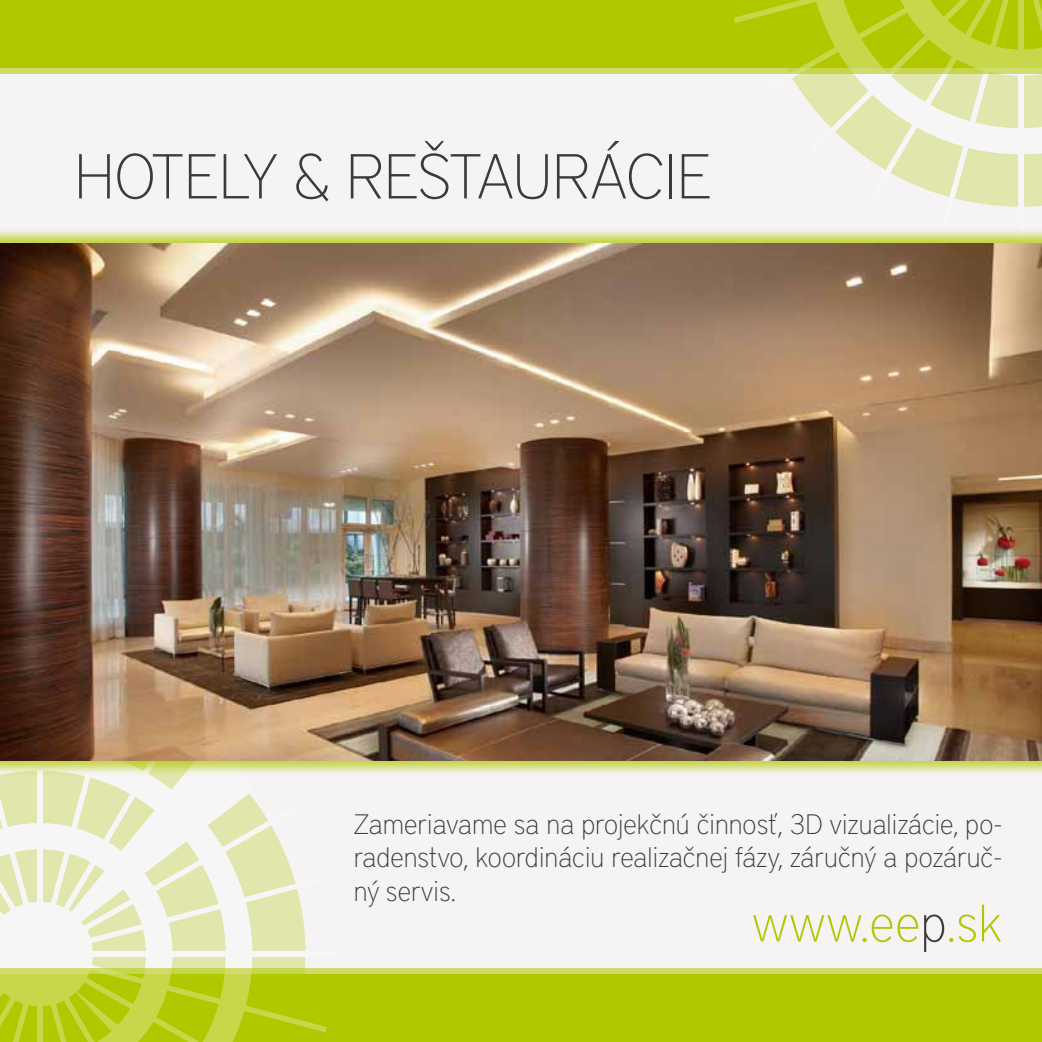
<style>
.page{position:relative;width:1042px;height:1042px;background:#f5f3f3}
.page>*{position:absolute;margin:0;border:0;box-sizing:border-box;transform-origin:0 0}
.t1{font:100 63px "District Pro";color:#3c3b3b}
.t2{font:100 52.5px "District Pro";color:#b1c800}
.t3{font:100 28px/33.6px "District Pro";color:#3d3d3d;text-align:justify}
.s1{color:#3d3d3d}
</style>
<div class="page">
<div style="left:0;top:974px;width:1042px;height:68px;background:#b1c800"></div>
<div style="left:0;top:0;width:1042px;height:68px;background:#b1c800"></div>
<svg style="left:263px;top:812px;width:31px;height:64px;fill:#e1e6ae"></svg>
<svg style="left:263px;top:876px;width:64px;height:156px"></svg>
<div style="left:0;top:951px;width:336px;height:5px;background:#f7f6f6"></div>
<svg style="left:0;top:776px;width:263px;height:266px"></svg>
<svg style="left:734px;top:0;width:308px;height:207px"></svg>
<svg style="left:0;top:968px;width:1042px;height:6px;background:#cdda67"></svg>
<svg style="left:0;top:68px;width:1042px;height:6px;background:#cdda67"></svg>
<div style="left:0;top:227px;width:1042px;height:549px;background:#b1c800;opacity:.75"></div>
<img style="left:0;top:243px;width:1042px;height:518px">
<h1 class="t1" style="left:74px;top:131px;width:639px">HOTELY &amp; REŠTAURÁCIE</h1>
<p class="t3" style="left:354px;top:805px;width:650px">Zameriavame sa na projekčnú činnosť, 3D vizualizácie, po&shy;radenstvo, koordináciu realizačnej fázy, záručný a pozáruč&shy;ný servis.</p>
<h2 class="t2" style="left:751px;top:885px;width:252px">www.ee<span class="s1">p</span>.sk</h2>
</div>
